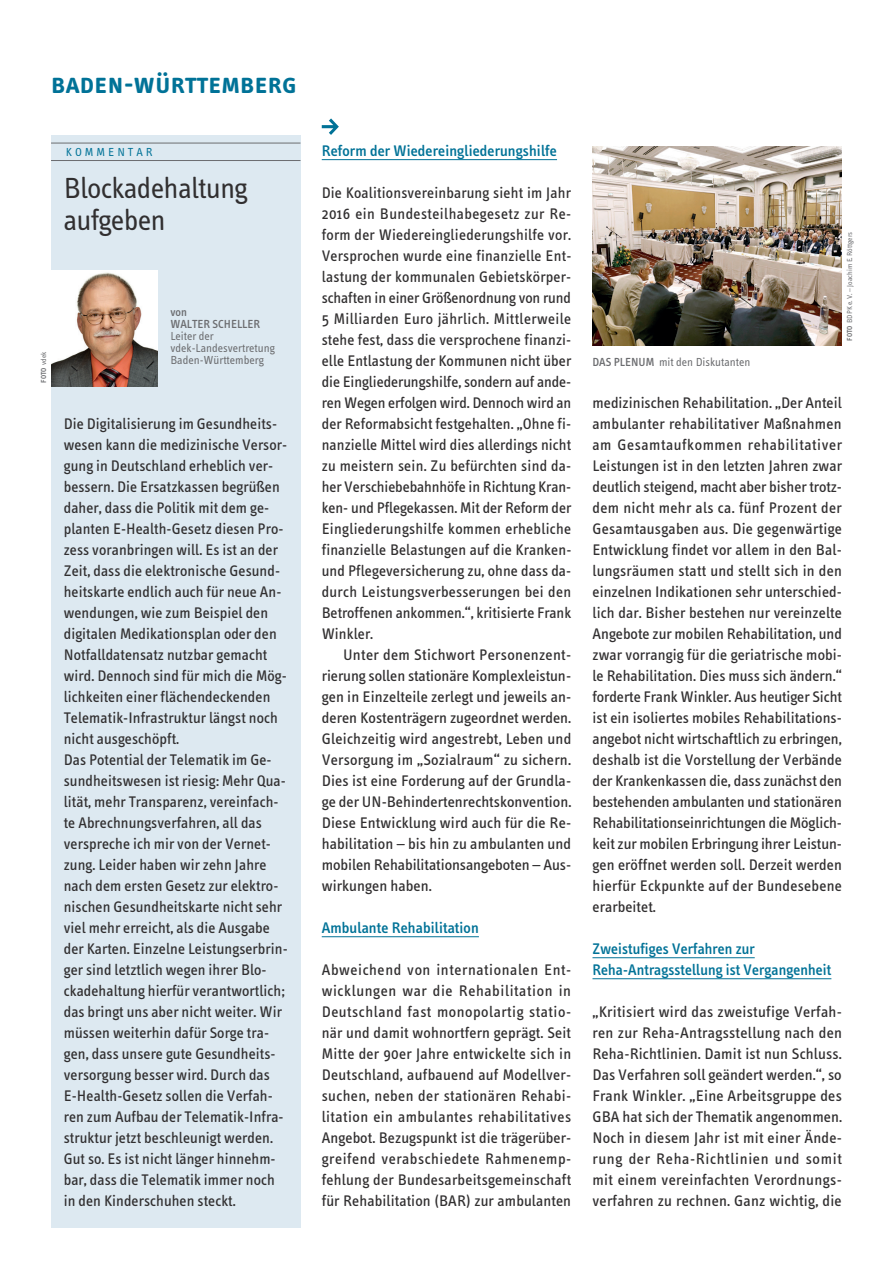
<style>
.page{position:relative;width:893px;height:1263px;background:#fff}
.page>*{position:absolute;margin:0;border:0;box-sizing:border-box;transform-origin:0 0}
.t1{font:30px/31.5px "Info Text";color:#312f30}
.t2{font:30px "Info Text Semi Bold Caps";color:#007297}
.t3{font:15.75px/21px "Info Text";letter-spacing:.005em;color:#312f30;text-align:justify}
.t4{font:500 15.75px/21px "Info Text";color:#007297}
.t5{font:12px/12px "Info Text";color:#6c6d70}
.t6{font:500 12px/12px "Info Text";color:#6c6d70}
.t7{font:12px "Info Text";letter-spacing:.25em;color:#007297}
.t8{font:7.5px "Info Text";color:#6c6d70}
.t9{font:600 7.5px "Info Text";color:#6c6d70}
.s1{font-weight:400}
.s2{font-weight:500}
.s3{font-weight:600}
</style>
<div class="page">
<hr style="left:592px;top:957px;width:163px;height:1px;background:#007297">
<hr style="left:592px;top:978px;width:239px;height:1px;background:#007297">
<svg style="left:322px;top:118px;width:17px;height:17px"></svg>
<img style="left:592px;top:147px;width:250px;height:198px">
<hr style="left:322px;top:159px;width:235px;height:1px;background:#007297">
<hr style="left:322px;top:936px;width:157px;height:1px;background:#007297">
<div style="left:51px;top:135px;width:249px;height:1092px;background:#dde9f1"></div>
<hr style="left:51px;top:143px;width:249px;height:1px;background:#6c6d70">
<hr style="left:51px;top:160px;width:249px;height:1px;background:#6c6d70">
<img style="left:51px;top:270px;width:107px;height:116px">
<h1 class="t2" style="left:51px;top:66px;width:248px">baden-württemberg</h1>
<p class="t7" style="left:66px;top:145px;width:88px">KOMMENTAR</p>
<h1 class="t1" style="left:64px;top:173px;width:185px">Blockadehaltung aufgeben</h1>
<p class="t9" style="left:39px;top:383px;width:33px;rotate:-90deg">FOTO <span class="s1">vdek</span></p>
<p class="t6" style="left:170px;top:306px;width:91px">von<br>WALTER SCHELLER</p>
<p class="t5" style="left:170px;top:330px;width:106px">Leiter der vdek-Landesvertretung<br>Baden-Württemberg</p>
<p class="t3" style="left:64px;top:413px;width:225px;text-align:left">Die Digitalisierung im Gesundheits&shy;wesen kann die medizinische Versor&shy;gung in Deutschland erheblich ver&shy;bessern. Die Ersatzkassen begrüßen daher, dass die Politik mit dem ge&shy;planten E-Health-Gesetz diesen Pro&shy;zess voranbringen will. Es ist an der Zeit, dass die elektronische Gesund&shy;heitskarte endlich auch für neue An&shy;wendungen, wie zum Beispiel den digitalen Medikationsplan oder den Notfalldatensatz nutzbar gemacht wird. Dennoch sind für mich die Mög&shy;lichkeiten einer flächendeckenden Telematik-Infrastruktur längst noch nicht ausgeschöpft.<br>Das Potential der Telematik im Ge&shy;sundheitswesen ist riesig: Mehr Qua&shy;lität, mehr Transparenz, vereinfach&shy;te Abrechnungsverfahren, all das verspreche ich mir von der Vernet&shy;zung. Leider haben wir zehn Jahre nach dem ersten Gesetz zur elektro&shy;nischen Gesundheitskarte nicht sehr viel mehr erreicht, als die Ausgabe der Karten. Einzelne Leistungserbrin&shy;ger sind letztlich wegen ihrer Blo&shy;ckadehaltung hierfür verantwortlich; das bringt uns aber nicht weiter. Wir müssen weiterhin dafür Sorge tra&shy;gen, dass unsere gute Gesundheits&shy;versorgung besser wird. Durch das E-Health-Gesetz sollen die Verfah&shy;ren zum Aufbau der Telematik-Infra&shy;struktur jetzt beschleunigt werden.<br>Gut so. Es ist nicht länger hinnehm&shy;bar, dass die Telematik immer noch in den Kinderschuhen steckt.</p>
<p class="t4" style="left:322px;top:140px;width:237px">Reform der Wiedereingliederungshilfe</p>
<p class="t3" style="left:322px;top:182px;width:251px">Die Koalitionsvereinbarung sieht im Jahr 2016 ein Bundesteilhabegesetz zur Re&shy;form der Wiedereingliederungshilfe vor.<br>Versprochen wurde eine finanzielle Ent&shy;lastung der kommunalen Gebietskörper&shy;schaften in einer Größenordnung von rund 5 Milliarden Euro jährlich. Mittlerweile stehe fest, dass die versprochene finanzi&shy;elle Entlastung der Kommunen nicht über die Eingliederungshilfe, sondern auf ande&shy;ren Wegen erfolgen wird. Dennoch wird an der Reformabsicht festgehalten. „Ohne fi&shy;nanzielle Mittel wird dies allerdings nicht zu meistern sein. Zu befürchten sind da&shy;her Verschiebebahnhöfe in Richtung Kran&shy;ken- und Pflegekassen. Mit der Reform der Eingliederungshilfe kommen erhebliche finanzielle Belastungen auf die Kranken&shy;und Pflegeversicherung zu, ohne dass da&shy;durch Leistungsverbesserungen bei den Betroffenen ankommen.“, kritisierte Frank Winkler.</p>
<p class="t3" style="left:322px;top:644px;width:251px;text-indent:21px">Unter dem Stichwort Personenzent&shy;rierung sollen stationäre Komplexleistun&shy;gen in Einzelteile zerlegt und jeweils an&shy;deren Kostenträgern zugeordnet werden.<br>Gleichzeitig wird angestrebt, Leben und Versorgung im „Sozialraum“ zu sichern.<br>Dies ist eine Forderung auf der Grundla&shy;ge der UN-Behindertenrechtskonvention.<br>Diese Entwicklung wird auch für die Re&shy;habilitation – bis hin zu ambulanten und mobilen Rehabilitationsangeboten – Aus&shy;wirkungen haben.</p>
<p class="t4" style="left:322px;top:917px;width:159px">Ambulante Rehabilitation</p>
<p class="t3" style="left:322px;top:959px;width:251px">Abweichend von internationalen Ent&shy;wicklungen war die Rehabilitation in Deutschland fast monopolartig statio&shy;när und damit wohnortfern geprägt. Seit Mitte der 90er Jahre entwickelte sich in Deutschland, aufbauend auf Modellver&shy;suchen, neben der stationären Rehabi&shy;litation ein ambulantes rehabilitatives Angebot. Bezugspunkt ist die trägerüber&shy;greifend verabschiedete Rahmenemp&shy;fehlung der Bundesarbeitsgemeinschaft für Rehabilitation (BAR) zur ambulanten</p>
<p class="t5" style="left:592px;top:356px;width:159px"><span class="s2">DAS PLENUM</span> mit den Diskutanten</p>
<p class="t8" style="left:845px;top:341px;width:110px;rotate:-90deg"><span class="s3">FOTO</span> BDPK e. V. – Joachim E. Röttgers</p>
<p class="t3" style="left:592px;top:392px;width:251px">medizinischen Rehabilitation. „Der Anteil ambulanter rehabilitativer Maßnahmen am Gesamtaufkommen rehabilitativer Leistungen ist in den letzten Jahren zwar deutlich steigend, macht aber bisher trotz&shy;dem nicht mehr als ca. fünf Prozent der Gesamtausgaben aus. Die gegenwärtige Entwicklung findet vor allem in den Bal&shy;lungsräumen statt und stellt sich in den einzelnen Indikationen sehr unterschied&shy;lich dar. Bisher bestehen nur vereinzelte Angebote zur mobilen Rehabilitation, und zwar vorrangig für die geriatrische mobi&shy;le Rehabilitation. Dies muss sich ändern.“ forderte Frank Winkler. Aus heutiger Sicht ist ein isoliertes mobiles Rehabilitations&shy;angebot nicht wirtschaftlich zu erbringen, deshalb ist die Vorstellung der Verbände der Krankenkassen die, dass zunächst den bestehenden ambulanten und stationären Rehabilitationseinrichtungen die Möglich&shy;keit zur mobilen Erbringung ihrer Leistun&shy;gen eröffnet werden soll. Derzeit werden hierfür Eckpunkte auf der Bundesebene erarbeitet.</p>
<p class="t4" style="left:592px;top:938px;width:241px">Zweistufiges Verfahren zur<br>Reha-Antragsstellung ist Vergangenheit</p>
<p class="t3" style="left:592px;top:1001px;width:251px">„Kritisiert wird das zweistufige Verfah&shy;ren zur Reha-Antragsstellung nach den Reha-Richtlinien. Damit ist nun Schluss.<br>Das Verfahren soll geändert werden.“, so Frank Winkler. „Eine Arbeitsgruppe des GBA hat sich der Thematik angenommen.<br>Noch in diesem Jahr ist mit einer Ände&shy;rung der Reha-Richtlinien und somit mit einem vereinfachten Verordnungs&shy;verfahren zu rechnen. Ganz wichtig, die</p>
</div>
